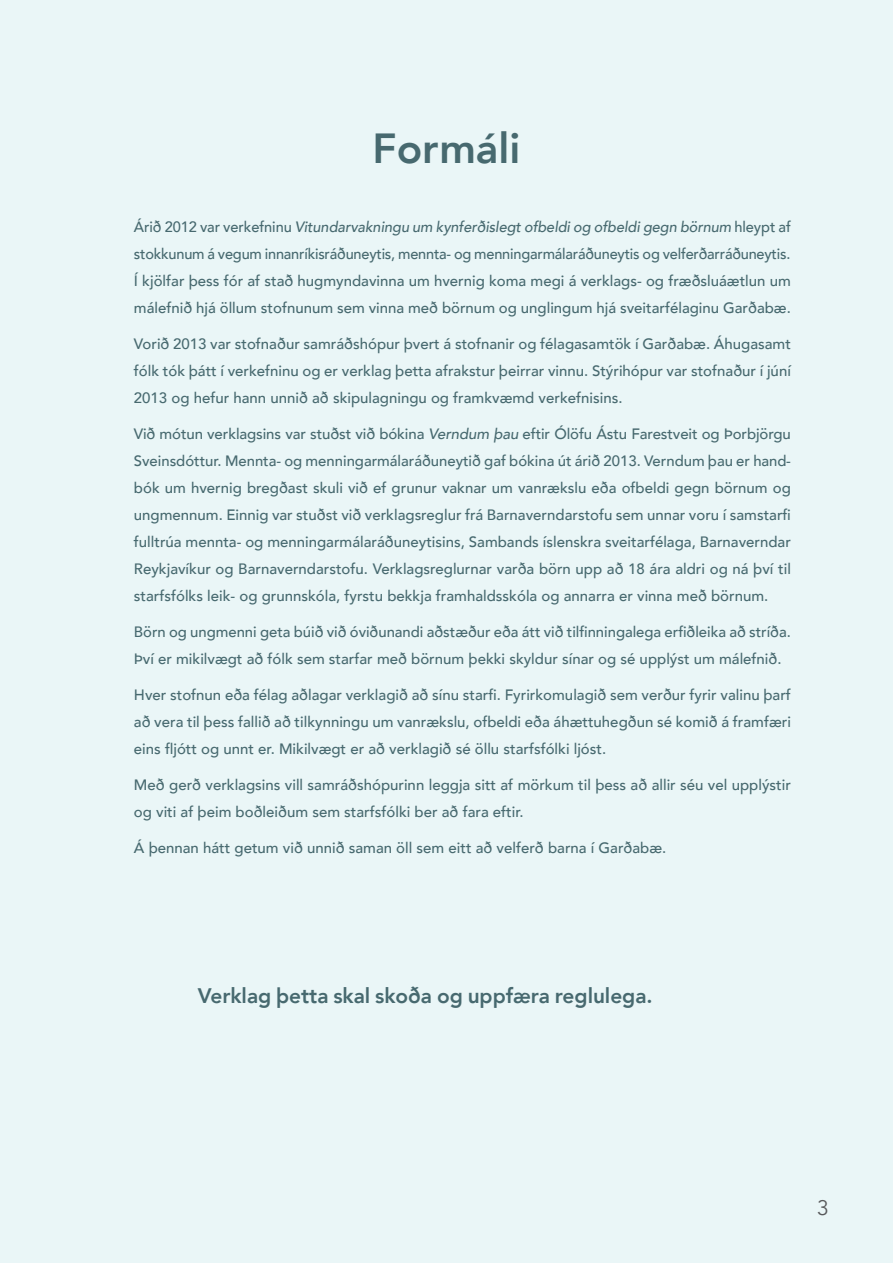
<style>
.page{position:relative;width:893px;height:1263px;background:#eaf6f7}
.page>*{position:absolute;margin:0;border:0;box-sizing:border-box;transform-origin:0 0}
.t1{font:800 42px "Avenir";color:#47696f}
.t2{font:800 21px "Avenir";color:#47696f}
.t3{font:21px "Avenir";color:#58595b}
.t4{font:500 15px/27px "Avenir";color:#47696f;text-align:justify}
.s1{font-style:italic}
</style>
<div class="page">
<h1 class="t1" style="left:373px;top:116px;width:149px">Formáli</h1>
<p class="t4" style="left:134px;top:212px;width:658px">Árið 2012 var verkefninu <span class="s1">Vitundarvakningu um kynferðislegt ofbeldi og ofbeldi gegn börnum</span> hleypt af stokkunum á vegum innanríkisráðuneytis, mennta- og menningarmálaráðuneytis og velferðarráðuneytis.<br>Í kjölfar þess fór af stað hugmyndavinna um hvernig koma megi á verklags- og fræðsluáætlun um málefnið hjá öllum stofnunum sem vinna með börnum og unglingum hjá sveitarfélaginu Garðabæ.</p>
<p class="t4" style="left:134px;top:329px;width:658px">Vorið 2013 var stofnaður samráðshópur þvert á stofnanir og félagasamtök í Garðabæ. Áhugasamt fólk tók þátt í verkefninu og er verklag þetta afrakstur þeirrar vinnu. Stýrihópur var stofnaður í júní 2013 og hefur hann unnið að skipulagningu og framkvæmd verkefnisins.</p>
<p class="t4" style="left:134px;top:419px;width:658px">Við mótun verklagsins var stuðst við bókina <span class="s1">Verndum þau</span> eftir Ólöfu Ástu Farestveit og Þorbjörgu Sveinsdóttur. Mennta- og menningarmálaráðuneytið gaf bókina út árið 2013. Verndum þau er hand&shy;bók um hvernig bregðast skuli við ef grunur vaknar um vanrækslu eða ofbeldi gegn börnum og ungmennum. Einnig var stuðst við verklagsreglur frá Barnaverndarstofu sem unnar voru í samstarfi fulltrúa mennta- og menningarmálaráðuneytisins, Sambands íslenskra sveitarfélaga, Barnaverndar Reykjavíkur og Barnaverndarstofu. Verklagsreglurnar varða börn upp að 18 ára aldri og ná því til starfsfólks leik- og grunnskóla, fyrstu bekkja framhaldsskóla og annarra er vinna með börnum.</p>
<p class="t4" style="left:134px;top:617px;width:658px">Börn og ungmenni geta búið við óviðunandi aðstæður eða átt við tilfinningalega erfiðleika að stríða.<br>Því er mikilvægt að fólk sem starfar með börnum þekki skyldur sínar og sé upplýst um málefnið.</p>
<p class="t4" style="left:134px;top:680px;width:658px">Hver stofnun eða félag aðlagar verklagið að sínu starfi. Fyrirkomulagið sem verður fyrir valinu þarf að vera til þess fallið að tilkynningu um vanrækslu, ofbeldi eða áhættuhegðun sé komið á framfæri eins fljótt og unnt er. Mikilvægt er að verklagið sé öllu starfsfólki ljóst.</p>
<p class="t4" style="left:134px;top:770px;width:658px">Með gerð verklagsins vill samráðshópurinn leggja sitt af mörkum til þess að allir séu vel upplýstir og viti af þeim boðleiðum sem starfsfólki ber að fara eftir.</p>
<p class="t4" style="left:134px;top:833px;width:534px">Á þennan hátt getum við unnið saman öll sem eitt að velferð barna í Garðabæ.</p>
<h2 class="t2" style="left:198px;top:980px;width:456px">Verklag þetta skal skoða og uppfæra reglulega.</h2>
<h2 class="t3" style="left:817px;top:1195px;width:13px">3</h2>
</div>
